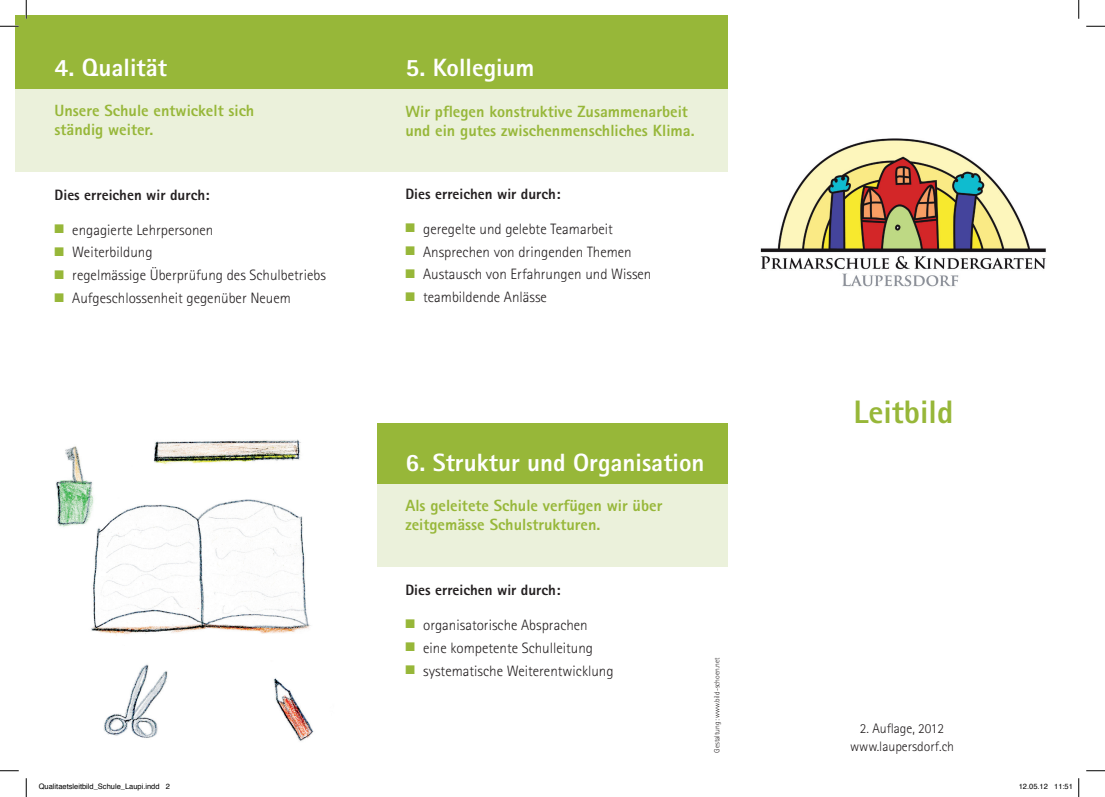
<style>
.page{position:relative;width:1105px;height:797px;background:#fff}
.page>*{position:absolute;margin:0;border:0;box-sizing:border-box;transform-origin:0 0}
.t1{font:800 32.5px "Rotis Sans Serif";color:#97b739}
.t2{font:800 25px "Rotis Sans Serif";color:#fff}
.t3{font:800 16.25px/18.8px "Rotis Sans Serif";color:#97b739}
.t4{font:300 15px "Rotis Sans Serif";color:#231f20}
.t5{font:800 15px "Rotis Sans Serif";color:#231f20}
.t6{font:300 13.75px/17.5px "Rotis Sans Serif";color:#231f20;text-align:center}
.t7{font:7.5px "Helvetica";color:#000}
.t8{font:300 7.5px "Rotis Sans Serif";color:#231f20}
.s1{color:#97b739}
</style>
<div class="page">
<div style="left:16px;top:88px;width:712px;height:84px;background:#ebf1db"></div>
<div style="left:377px;top:483px;width:351px;height:84px;background:#ebf1db"></div>
<div style="left:16px;top:16px;width:712px;height:73px;background:#97b739"></div>
<div style="left:377px;top:423px;width:351px;height:60px;background:#97b739"></div>
<img style="left:56px;top:439px;width:258px;height:302px">
<img style="left:760px;top:138px;width:286px;height:149px">
<svg style="left:0;top:25px;width:19px;height:2px"></svg>
<svg style="left:1086px;top:25px;width:19px;height:2px"></svg>
<svg style="left:0;top:770px;width:19px;height:1px"></svg>
<svg style="left:1086px;top:770px;width:19px;height:1px"></svg>
<svg style="left:25px;top:0;width:2px;height:19px"></svg>
<svg style="left:25px;top:778px;width:2px;height:19px"></svg>
<svg style="left:1078px;top:0;width:1px;height:19px"></svg>
<svg style="left:1078px;top:778px;width:1px;height:19px"></svg>
<h2 class="t2" style="left:55px;top:52px;width:114px">4. Qualität</h2>
<p class="t3" style="left:55px;top:101px;width:201px">Unsere Schule entwickelt sich ständig weiter.</p>
<p class="t5" style="left:55px;top:185px;width:156px">Dies erreichen wir durch:</p>
<p class="t4" style="left:55px;top:221px;width:160px"><span class="s1">■</span> engagierte Lehrpersonen</p>
<p class="t4" style="left:55px;top:244px;width:99px"><span class="s1">■</span> Weiterbildung</p>
<p class="t4" style="left:55px;top:267px;width:273px"><span class="s1">■</span> regelmässige Überprüfung des Schulbetriebs</p>
<p class="t4" style="left:55px;top:289px;width:238px"><span class="s1">■</span> Aufgeschlossenheit gegenüber Neuem</p>
<h2 class="t2" style="left:405px;top:52px;width:131px">5. Kollegium</h2>
<p class="t3" style="left:405px;top:101px;width:291px;line-height:19.5px">Wir pflegen konstruktive Zusammenarbeit und ein gutes zwischenmenschliches Klima.</p>
<p class="t5" style="left:405px;top:184px;width:156px">Dies erreichen wir durch:</p>
<p class="t4" style="left:405px;top:220px;width:209px"><span class="s1">■</span> geregelte und gelebte Teamarbeit</p>
<p class="t4" style="left:405px;top:243px;width:228px"><span class="s1">■</span> Ansprechen von dringenden Themen</p>
<p class="t4" style="left:405px;top:266px;width:248px"><span class="s1">■</span> Austausch von Erfahrungen und Wissen</p>
<p class="t4" style="left:405px;top:288px;width:143px"><span class="s1">■</span> teambildende Anlässe</p>
<h2 class="t2" style="left:405px;top:447px;width:301px">6. Struktur und Organisation</h2>
<p class="t3" style="left:405px;top:496px;width:258px">Als geleitete Schule verfügen wir über zeitgemässe Schulstrukturen.</p>
<p class="t5" style="left:405px;top:580px;width:156px">Dies erreichen wir durch:</p>
<p class="t4" style="left:405px;top:616px;width:184px"><span class="s1">■</span> organisatorische Absprachen</p>
<p class="t4" style="left:405px;top:639px;width:189px"><span class="s1">■</span> eine kompetente Schulleitung</p>
<p class="t4" style="left:405px;top:662px;width:210px"><span class="s1">■</span> systematische Weiterentwicklung</p>
<p class="t8" style="left:713px;top:752px;width:96px;rotate:-90deg">Gestaltung: www.bild-schoen.net</p>
<h1 class="t1" style="left:853px;top:391px;width:101px">Leitbild</h1>
<p class="t6" style="left:850px;top:720px;width:106px">2. Auflage, 2012 www.laupersdorf.ch</p>
<p class="t7" style="left:39px;top:781px;width:133px">Qualitaetsleitbild_Schule_Laupi.indd 2</p>
<p class="t7" style="left:1019px;top:781px;width:56px">12.05.12 11:51</p>
</div>
